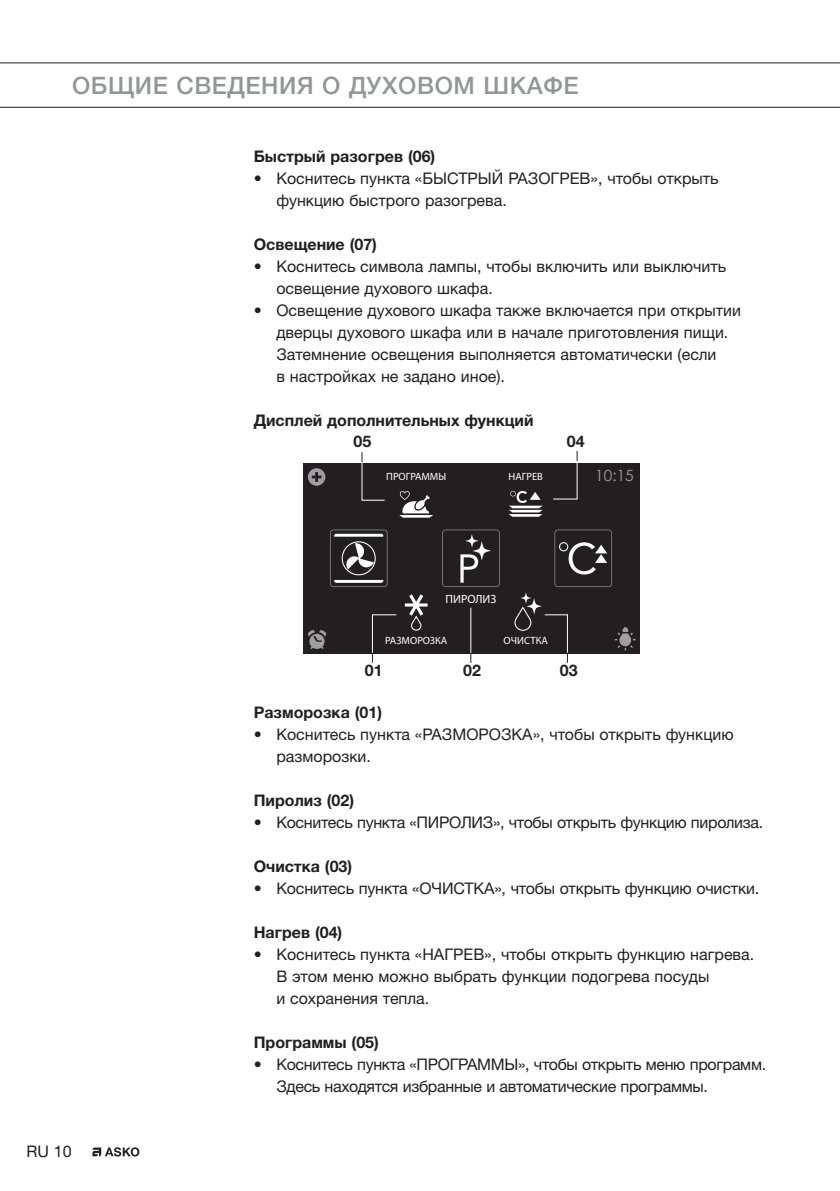
<style>
.page{position:relative;width:840px;height:1191px;background:#fff}
.page>*{position:absolute;margin:0;border:0;box-sizing:border-box;transform-origin:0 0}
.t1{font:500 24px "Helvetica Neue LTW1 G";letter-spacing:.025em;color:#939598}
.t2{font:16px/22px "Helvetica Neue LTW1 G";color:#231f20}
.t3{font:16px/22px "Helvetica Neue LTW1 G";letter-spacing:-.02em;color:#231f20}
.t4{font:700 16px "Helvetica Neue LTW1 G";color:#231f20}
.t5{font:15.4px "Century Gothic";color:#9d9fa2}
.t6{font:300 12px "Segoe UI";color:#fff}
.t7{font:300 10.6px "Segoe UI";color:#fff}
</style>
<div class="page">
<hr style="left:0;top:62px;width:839px;height:1px;background:#231f20">
<hr style="left:0;top:107px;width:839px;height:1px;background:#231f20">
<svg style="left:92px;top:1147px;width:47px;height:9px"></svg>
<div style="left:302px;top:463px;width:337px;height:190px;background:#231f20"></div>
<svg style="left:330px;top:529px;width:57px;height:58px"></svg>
<svg style="left:307px;top:630px;width:19px;height:19px"></svg>
<svg style="left:308px;top:468px;width:17px;height:18px"></svg>
<svg style="left:399px;top:491px;width:34px;height:26px"></svg>
<svg style="left:442px;top:529px;width:57px;height:58px"></svg>
<svg style="left:404px;top:594px;width:23px;height:36px"></svg>
<svg style="left:509px;top:491px;width:33px;height:26px"></svg>
<hr style="left:470px;top:607px;width:1px;height:46px;background:#fff">
<svg style="left:371px;top:614px;width:26px;height:49px"></svg>
<svg style="left:553px;top:451px;width:24px;height:49px"></svg>
<svg style="left:514px;top:529px;width:121px;height:134px"></svg>
<svg style="left:361px;top:452px;width:24px;height:49px"></svg>
<h1 class="t1" style="left:72px;top:71px;width:507px">ОБЩИЕ СВЕДЕНИЯ О ДУХОВОМ ШКАФЕ</h1>
<p class="t4" style="left:253px;top:146px;width:183px">Быстрый разогрев (06)</p>
<p class="t2" style="left:276px;top:167px;width:443px;text-indent:-23px">• Коснитесь пункта «БЫСТРЫЙ РАЗОГРЕВ», чтобы открыть функцию быстрого разогрева.</p>
<p class="t4" style="left:253px;top:234px;width:125px">Освещение (07)</p>
<p class="t2" style="left:276px;top:255px;width:451px;text-indent:-23px">• Коснитесь символа лампы, чтобы включить или выключить освещение духового шкафа.</p>
<p class="t2" style="left:276px;top:299px;width:466px;text-indent:-23px">• Освещение духового шкафа также включается при открытии дверцы духового шкафа или в начале приготовления пищи.<br>Затемнение освещения выполняется автоматически (если<br>в настройках не задано иное).</p>
<p class="t4" style="left:253px;top:410px;width:281px">Дисплей дополнительных функций</p>
<p class="t4" style="left:353px;top:432px;width:19px">05</p>
<p class="t4" style="left:566px;top:431px;width:19px">04</p>
<p class="t7" style="left:386px;top:470px;width:61px">ПРОГРАММЫ</p>
<p class="t7" style="left:508px;top:470px;width:36px">НАГРЕВ</p>
<p class="t5" style="left:595px;top:465px;width:40px">10:15</p>
<p class="t6" style="left:445px;top:592px;width:52px">ПИРОЛИЗ</p>
<p class="t7" style="left:385px;top:634px;width:64px">РАЗМОРОЗКА</p>
<p class="t7" style="left:503px;top:634px;width:46px">ОЧИСТКА</p>
<p class="t4" style="left:364px;top:660px;width:19px">01</p>
<p class="t4" style="left:463px;top:660px;width:19px">02</p>
<p class="t4" style="left:559px;top:660px;width:19px">03</p>
<p class="t2" style="left:27px;top:1140px;width:47px">RU 10</p>
<p class="t4" style="left:253px;top:702px;width:130px">Разморозка (01)</p>
<p class="t2" style="left:276px;top:723px;width:458px;text-indent:-23px">• Коснитесь пункта «РАЗМОРОЗКА», чтобы открыть функцию разморозки.</p>
<p class="t4" style="left:253px;top:790px;width:102px">Пиролиз (02)</p>
<p class="t3" style="left:253px;top:811px;width:510px">• Коснитесь пункта «ПИРОЛИЗ», чтобы открыть функцию пиролиза.</p>
<p class="t4" style="left:253px;top:856px;width:100px">Очистка (03)</p>
<p class="t2" style="left:253px;top:877px;width:507px">• Коснитесь пункта «ОЧИСТКА», чтобы открыть функцию очистки.</p>
<p class="t4" style="left:253px;top:922px;width:90px">Нагрев (04)</p>
<p class="t2" style="left:276px;top:943px;width:479px;text-indent:-23px">• Коснитесь пункта «НАГРЕВ», чтобы открыть функцию нагрева.<br>В этом меню можно выбрать функции подогрева посуды<br>и сохранения тепла.</p>
<p class="t4" style="left:253px;top:1032px;width:127px">Программы (05)</p>
<p class="t3" style="left:276px;top:1053px;width:491px;text-indent:-23px">• Коснитесь пункта «ПРОГРАММЫ», чтобы открыть меню программ.<br>Здесь находятся избранные и автоматические программы.</p>
</div>
